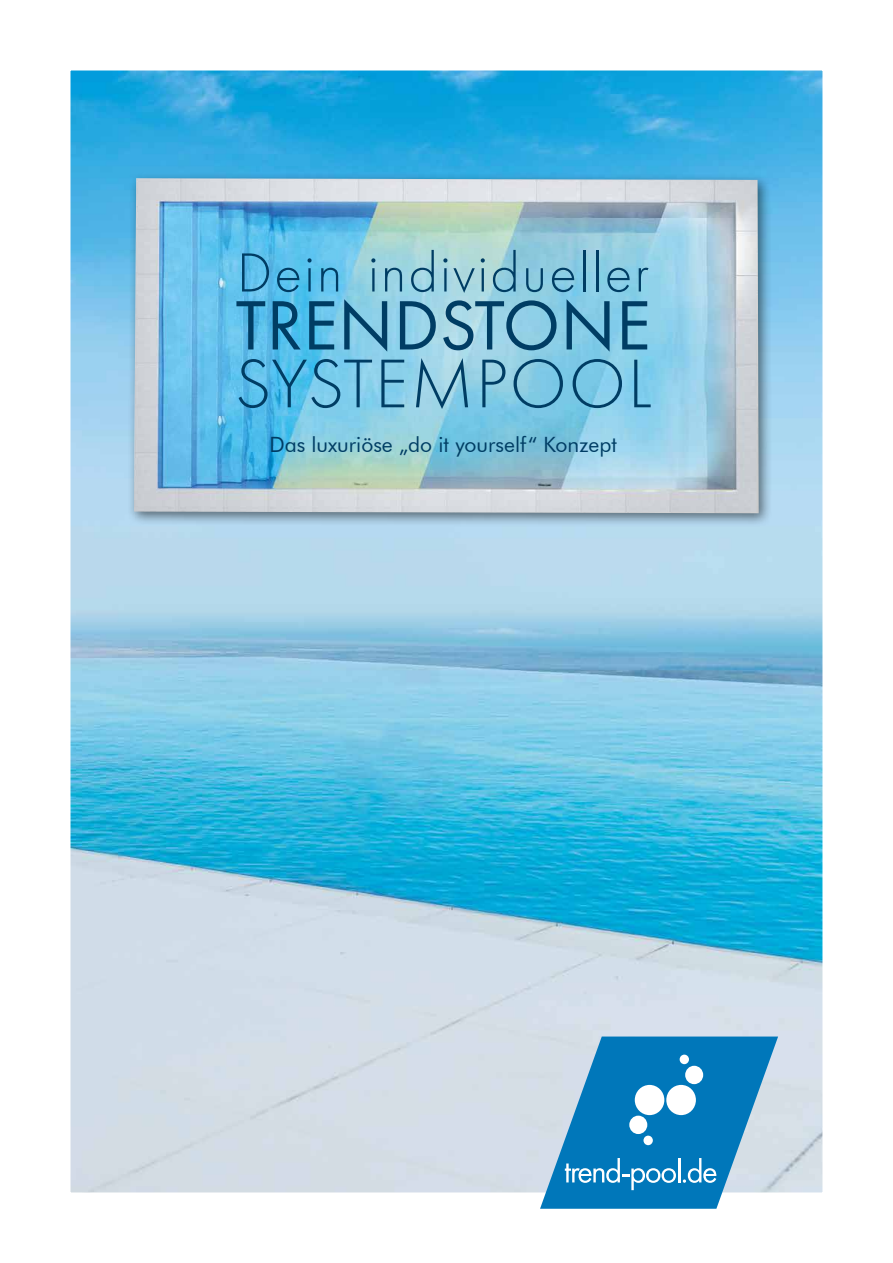
<style>
.page{position:relative;width:893px;height:1263px;background:#fff}
.page>*{position:absolute;margin:0;border:0;box-sizing:border-box;transform-origin:0 0}
.t1{font:72.3px "Futura PT";color:#003d64}
.t2{font:300 71.4px "Futura PT";letter-spacing:.025em;color:#003d64}
.t3{font:300 57px "Futura PT";letter-spacing:.04em;color:#003d64}
.t4{font:21.15px "Futura BT";color:#003d64}
</style>
<div class="page">
<img style="left:71px;top:71px;width:751px;height:1121px">
<svg style="left:540px;top:1036px;width:238px;height:173px"></svg>
<div style="left:128px;top:172px;width:645px;height:355px;background:#000;opacity:.51"></div>
<img style="left:134px;top:178px;width:625px;height:335px">
<h3 class="t3" style="left:237px;top:240px;width:414px">Dein individueller</h3>
<h1 class="t1" style="left:235px;top:282px;width:417px">TRENDSTONE</h1>
<h2 class="t2" style="left:235px;top:343px;width:418px">SYSTEMPOOL</h2>
<p class="t4" style="left:269px;top:432px;width:349px">Das luxuriöse „do it yourself“ Konzept</p>
</div>
